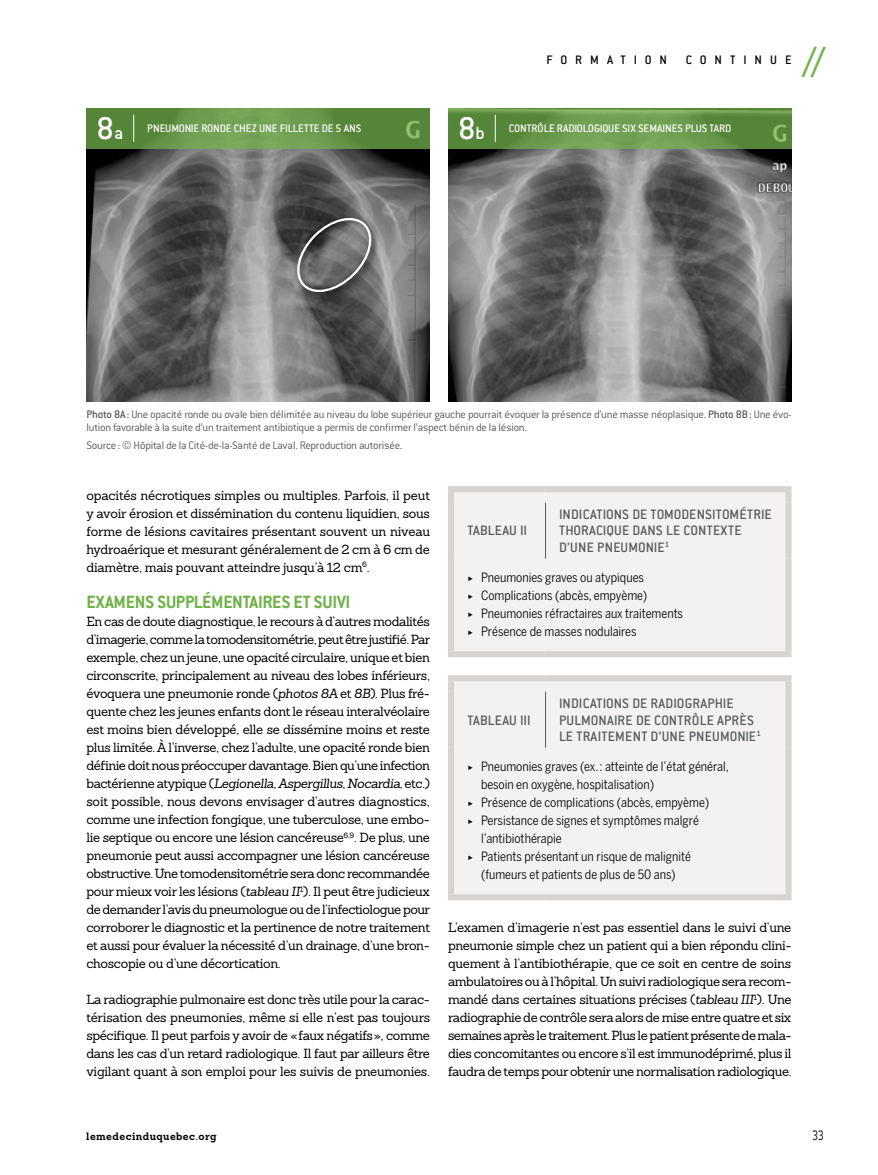
<style>
.page{position:relative;width:878px;height:1175px;background:#fff}
.page>*{position:absolute;margin:0;border:0;box-sizing:border-box;transform-origin:0 0}
.t1{font:500 48px "Conduit ITC Std";color:#72b24b}
.t2{font:700 19.5px "Conduit ITC Std";letter-spacing:-.02em;color:#72b24b}
.t3{font:500 15px/16.5px "Conduit ITC Std";letter-spacing:.005em;color:#58595b}
.t4{font:300 15px "Conduit ITC Std";color:#000;scale:.8 1}
.t5{font:500 13.5px "Conduit ITC Std";letter-spacing:.585em;color:#000}
.t6{font:12.9px/18px "Sanchez Slab";letter-spacing:-.025em;color:#000;text-align:justify}
.t7{font:12.75px/18px "Benton Sans Cond";color:#000}
.t8{font:300 12px/13.5px "Conduit ITC Std";letter-spacing:-.02em;color:#58595b}
.t9{font:500 12px "Conduit ITC Std";letter-spacing:-.005em;color:#fff}
.t10{font:700 10.5px "Sanchez Slab";letter-spacing:.04em;color:#000}
.s1{font-size:34.5px}
.s2{font-size:19.5px}
.s3{font-weight:500}
.s4{font-style:italic}
</style>
<div class="page">
<div style="left:454px;top:492px;width:331px;height:159px;background:#f3f2f1"></div>
<div style="left:785px;top:492px;width:6px;height:10px;background:#d6d3d1"></div>
<div style="left:448px;top:502px;width:6px;height:56px;background:#d6d3d1"></div>
<div style="left:785px;top:502px;width:6px;height:56px;background:#d6d3d1"></div>
<div style="left:448px;top:486px;width:97px;height:6px;background:#d6d3d1"></div>
<div style="left:448px;top:492px;width:6px;height:10px;background:#d6d3d1"></div>
<div style="left:545px;top:486px;width:246px;height:6px;background:#d6d3d1"></div>
<hr style="left:545px;top:502px;width:1px;height:56px;background:#58595b">
<div style="left:448px;top:558px;width:6px;height:93px;background:#d6d3d1"></div>
<div style="left:785px;top:558px;width:6px;height:93px;background:#d6d3d1"></div>
<div style="left:448px;top:651px;width:97px;height:6px;background:#d6d3d1"></div>
<div style="left:545px;top:651px;width:246px;height:6px;background:#d6d3d1"></div>
<div style="left:454px;top:681px;width:331px;height:213px;background:#f3f2f1"></div>
<div style="left:785px;top:681px;width:6px;height:11px;background:#d6d3d1"></div>
<div style="left:448px;top:691px;width:6px;height:56px;background:#d6d3d1"></div>
<div style="left:785px;top:691px;width:6px;height:56px;background:#d6d3d1"></div>
<div style="left:448px;top:675px;width:97px;height:6px;background:#d6d3d1"></div>
<div style="left:448px;top:681px;width:6px;height:11px;background:#d6d3d1"></div>
<div style="left:545px;top:675px;width:246px;height:6px;background:#d6d3d1"></div>
<hr style="left:545px;top:691px;width:1px;height:56px;background:#58595b">
<div style="left:448px;top:747px;width:6px;height:147px;background:#d6d3d1"></div>
<div style="left:785px;top:747px;width:6px;height:147px;background:#d6d3d1"></div>
<div style="left:448px;top:894px;width:97px;height:6px;background:#d6d3d1"></div>
<div style="left:545px;top:894px;width:246px;height:6px;background:#d6d3d1"></div>
<img style="left:86px;top:148px;width:344px;height:253px">
<img style="left:448px;top:148px;width:343px;height:253px">
<svg style="left:86px;top:108px;width:344px;height:40px;background:#629245"></svg>
<svg style="left:448px;top:108px;width:343px;height:40px;background:#659548"></svg>
<svg style="left:133px;top:115px;width:1px;height:27px"></svg>
<svg style="left:495px;top:115px;width:1px;height:27px"></svg>
<div style="left:293px;top:211px;width:88px;height:88px;background:#000;opacity:.5"></div>
<svg style="left:293px;top:211px;width:82px;height:88px;background:#686969"></svg>
<svg style="left:468px;top:576px;width:4px;height:4px"></svg>
<svg style="left:468px;top:594px;width:4px;height:4px"></svg>
<svg style="left:468px;top:612px;width:4px;height:4px"></svg>
<svg style="left:468px;top:630px;width:4px;height:4px"></svg>
<svg style="left:468px;top:765px;width:4px;height:4px"></svg>
<svg style="left:468px;top:801px;width:4px;height:4px"></svg>
<svg style="left:468px;top:819px;width:4px;height:4px"></svg>
<svg style="left:468px;top:855px;width:4px;height:4px"></svg>
<p class="t5" style="left:546px;top:52px;width:122px">FORMATION</p>
<p class="t5" style="left:685px;top:52px;width:107px">CONTINUE</p>
<h1 class="t1" style="left:801px;top:33px;width:26px">//</h1>
<p class="t9" style="left:96px;top:121px;width:266px"><span class="s1">8</span><span class="s2">a</span> PNEUMONIE RONDE CHEZ UNE FILLETTE DE 5 ANS</p>
<p class="t9" style="left:458px;top:121px;width:275px"><span class="s1">8</span><span class="s2">b</span> CONTRÔLE RADIOLOGIQUE SIX SEMAINES PLUS TARD</p>
<p class="t8" style="left:86px;top:407px;width:706px"><span class="s3">Photo 8A:</span> Une opacité ronde ou ovale bien délimitée au niveau du lobe supérieur gauche pourrait évoquer la présence d’une masse néoplasique. <span class="s3">Photo 8B:</span> Une évo&shy;lution favorable à la suite d’un traitement antibiotique a permis de confirmer l’aspect bénin de la lésion.</p>
<p class="t8" style="left:86px;top:438px;width:317px">Source: Hôpital de la Cité-de-la-Santé de Laval. Reproduction autorisée.</p>
<p class="t6" style="left:86px;top:486px;width:345px">opacités nécrotiques simples ou multiples. Parfois, il peut y avoir érosion et dissémination du contenu liquidien, sous forme de lésions cavitaires présentant souvent un niveau hydroaérique et mesurant généralement de 2 cm à 6 cm de diamètre, mais pouvant atteindre jusqu’à 12 cm<sup>6</sup>.</p>
<h2 class="t2" style="left:86px;top:590px;width:265px">EXAMENS SUPPLÉMENTAIRES ET SUIVI</h2>
<p class="t6" style="left:86px;top:612px;width:345px">En cas de doute diagnostique, le recours à d’autres modalités d’imagerie, comme la tomodensitométrie, peut être justifié. Par exemple, chez un jeune, une opacité circulaire, unique et bien circonscrite, principalement au niveau des lobes inférieurs, évoquera une pneumonie ronde (<span class="s4">photos 8A</span> et <span class="s4">8B</span>). Plus fré&shy;quente chez les jeunes enfants dont le réseau interalvéolaire est moins bien développé, elle se dissémine moins et reste plus limitée. À l’inverse, chez l’adulte, une opacité ronde bien définie doit nous préoccuper davantage. Bien qu’une infection bactérienne atypique (<span class="s4">Legionella</span>, <span class="s4">Aspergillus</span>, <span class="s4">Nocardia</span>, etc.) soit possible, nous devons envisager d’autres diagnostics, comme une infection fongique, une tuberculose, une embo&shy;lie septique ou encore une lésion cancéreuse<sup>6,9</sup>. De plus, une pneumonie peut aussi accompagner une lésion cancéreuse obstructive. Une tomodensitométrie sera donc recommandée pour mieux voir les lésions (<span class="s4">tableau II</span><sup>1</sup>). Il peut être judicieux de demander l’avis du pneumologue ou de l’infectiologue pour corroborer le diagnostic et la pertinence de notre traitement et aussi pour évaluer la nécessité d’un drainage, d’une bron&shy;choscopie ou d’une décortication.</p>
<p class="t6" style="left:86px;top:990px;width:345px">La radiographie pulmonaire est donc très utile pour la carac&shy;térisation des pneumonies, même si elle n’est pas toujours spécifique. Il peut parfois y avoir de «faux négatifs», comme dans les cas d’un retard radiologique. Il faut par ailleurs être vigilant quant à son emploi pour les suivis de pneumonies.</p>
<p class="t3" style="left:559px;top:505px;width:214px">INDICATIONS DE TOMODENSITOMÉTRIE<br>THORACIQUE DANS LE CONTEXTE<br>D’UNE PNEUMONIE<sup>1</sup></p>
<p class="t7" style="left:481px;top:568px;width:203px">Pneumonies graves ou atypiques Complications (abcès, empyème)<br>Pneumonies réfractaires aux traitements Présence de masses nodulaires</p>
<p class="t3" style="left:467px;top:522px;width:61px">TABLEAU II</p>
<p class="t3" style="left:559px;top:694px;width:203px">INDICATIONS DE RADIOGRAPHIE<br>PULMONAIRE DE CONTRÔLE APRÈS<br>LE TRAITEMENT D’UNE PNEUMONIE<sup>1</sup></p>
<p class="t7" style="left:481px;top:757px;width:249px">Pneumonies graves (ex.: atteinte de l’état général, besoin en oxygène, hospitalisation)<br>Présence de complications (abcès, empyème)<br>Persistance de signes et symptômes malgré l’antibiothérapie<br>Patients présentant un risque de malignité (fumeurs et patients de plus de 50 ans)</p>
<p class="t3" style="left:467px;top:711px;width:65px">TABLEAU III</p>
<p class="t6" style="left:448px;top:918px;width:345px">L’examen d’imagerie n’est pas essentiel dans le suivi d’une pneumonie simple chez un patient qui a bien répondu clini&shy;quement à l’antibiothérapie, que ce soit en centre de soins ambulatoires ou à l’hôpital. Un suivi radiologique sera recom&shy;mandé dans certaines situations précises (<span class="s4">tableau III</span><sup>1</sup>). Une radiographie de contrôle sera alors de mise entre quatre et six semaines après le traitement. Plus le patient présente de mala&shy;dies concomitantes ou encore s’il est immunodéprimé, plus il faudra de temps pour obtenir une normalisation radiologique.</p>
<p class="t10" style="left:86px;top:1129px;width:132px">lemedecinduquebec.org</p>
<p class="t4" style="left:812px;top:1126px;width:16px">33</p>
</div>
